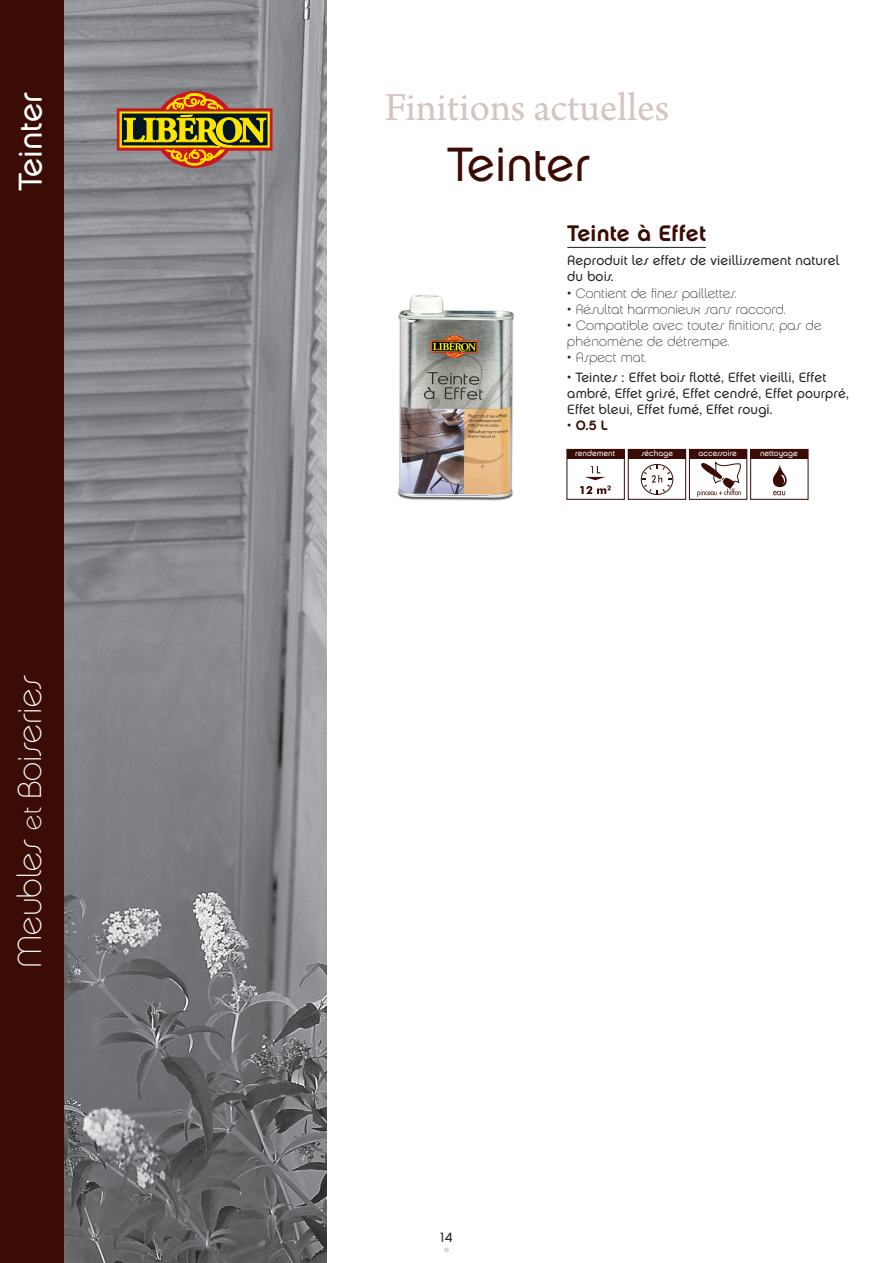
<style>
.page{position:relative;width:893px;height:1263px;background:#fff}
.page>*{position:absolute;margin:0;border:0;box-sizing:border-box;transform-origin:0 0}
.t1{font:48px "Chalet London Nineteen Seventy";color:#3b0c06}
.t2{font:42px "Arno Pro";color:#d3c5bf}
.t3{font:33px "Chalet Paris Nineteen Seventy";color:#fff}
.t4{font:33px "Chalet London Nineteen Seventy";color:#fff}
.t5{font:22.5px "Chalet New York Nineteen Seventy";letter-spacing:.01em;color:#3b0c06}
.t6{font:13.5px/16.2px "Chalet London Nineteen Seventy";letter-spacing:.01em;color:#231f20}
.t7{font:13.5px/16.2px "Chalet Paris Nineteen Seventy";letter-spacing:.01em;color:#231f20}
.t8{font:13.5px "Chalet New York Nineteen Seventy";color:#3b0c06}
.t9{font:8.1px "Chalet London Nineteen Seventy";color:#fff}
.s1{font-size:27px}
</style>
<div class="page">
<svg style="left:444px;top:1247px;width:5px;height:5px"></svg>
<img style="left:64px;top:0;width:262px;height:1263px">
<svg style="left:117px;top:85px;width:155px;height:83px;background:#96783e"></svg>
<div style="left:0;top:0;width:64px;height:1263px;background:#3b0c06"></div>
<img style="left:397px;top:295px;width:118px;height:206px">
<hr style="left:567px;top:247px;width:139px;height:1px;background:#231f20">
<div style="left:567px;top:449px;width:57px;height:10px;background:#3b0c06"></div>
<div style="left:689px;top:449px;width:58px;height:10px;background:#3b0c06"></div>
<div style="left:628px;top:449px;width:58px;height:10px;background:#3b0c06"></div>
<div style="left:751px;top:449px;width:57px;height:10px;background:#3b0c06"></div>
<div style="left:566px;top:449px;width:59px;height:51px;border:1px solid #3b0c06"></div>
<div style="left:628px;top:449px;width:58px;height:51px;border:1px solid #3b0c06"></div>
<div style="left:689px;top:449px;width:58px;height:51px;border:1px solid #3b0c06"></div>
<div style="left:750px;top:449px;width:59px;height:51px;border:1px solid #3b0c06"></div>
<svg style="left:580px;top:466px;width:31px;height:28px"></svg>
<svg style="left:697px;top:461px;width:44px;height:36px"></svg>
<div style="left:641px;top:464px;width:32px;height:31px;border:1px solid #3b0c06;border-radius:50%"></div>
<svg style="left:642px;top:465px;width:30px;height:29px"></svg>
<svg style="left:773px;top:464px;width:14px;height:31px"></svg>
<h3 class="t4" style="left:10px;top:191px;width:100px;rotate:-90deg">Teinter</h3>
<h2 class="t2" style="left:384px;top:83px;width:286px">Finitions actuelles</h2>
<h1 class="t1" style="left:447px;top:135px;width:145px">Teinter</h1>
<h3 class="t3" style="left:11px;top:968px;width:294px;rotate:-90deg">Meubles <span class="s1">et</span> Boiseries</h3>
<h3 class="t5" style="left:567px;top:219px;width:140px">Teinte à Effet</h3>
<p class="t6" style="left:567px;top:252px;width:274px">Reproduit les effets de vieillissement naturel du bois.</p>
<p class="t7" style="left:567px;top:285px;width:171px">• Contient de fines paillettes.</p>
<p class="t7" style="left:567px;top:301px;width:220px">• Résultat harmonieux sans raccord.</p>
<p class="t7" style="left:567px;top:317px;width:256px">• Compatible avec toutes finitions, pas de phénomène de détrempe.</p>
<p class="t7" style="left:567px;top:350px;width:81px">• Aspect mat.</p>
<p class="t6" style="left:567px;top:369px;width:283px">• Teintes : Effet bois flotté, Effet vieilli, Effet ambré, Effet grisé, Effet cendré, Effet pourpré,<br>Effet bleui, Effet fumé, Effet rougi.</p>
<p class="t8" style="left:567px;top:417px;width:42px">• 0.5 L</p>
<p class="t9" style="left:575px;top:448px;width:41px">rendement</p>
<p class="t9" style="left:641px;top:448px;width:33px">séchage</p>
<p class="t9" style="left:699px;top:448px;width:40px">accessoire</p>
<p class="t9" style="left:760px;top:448px;width:39px">nettoyage</p>
<p class="t6" style="left:441px;top:1229px;width:13px">14</p>
</div>
